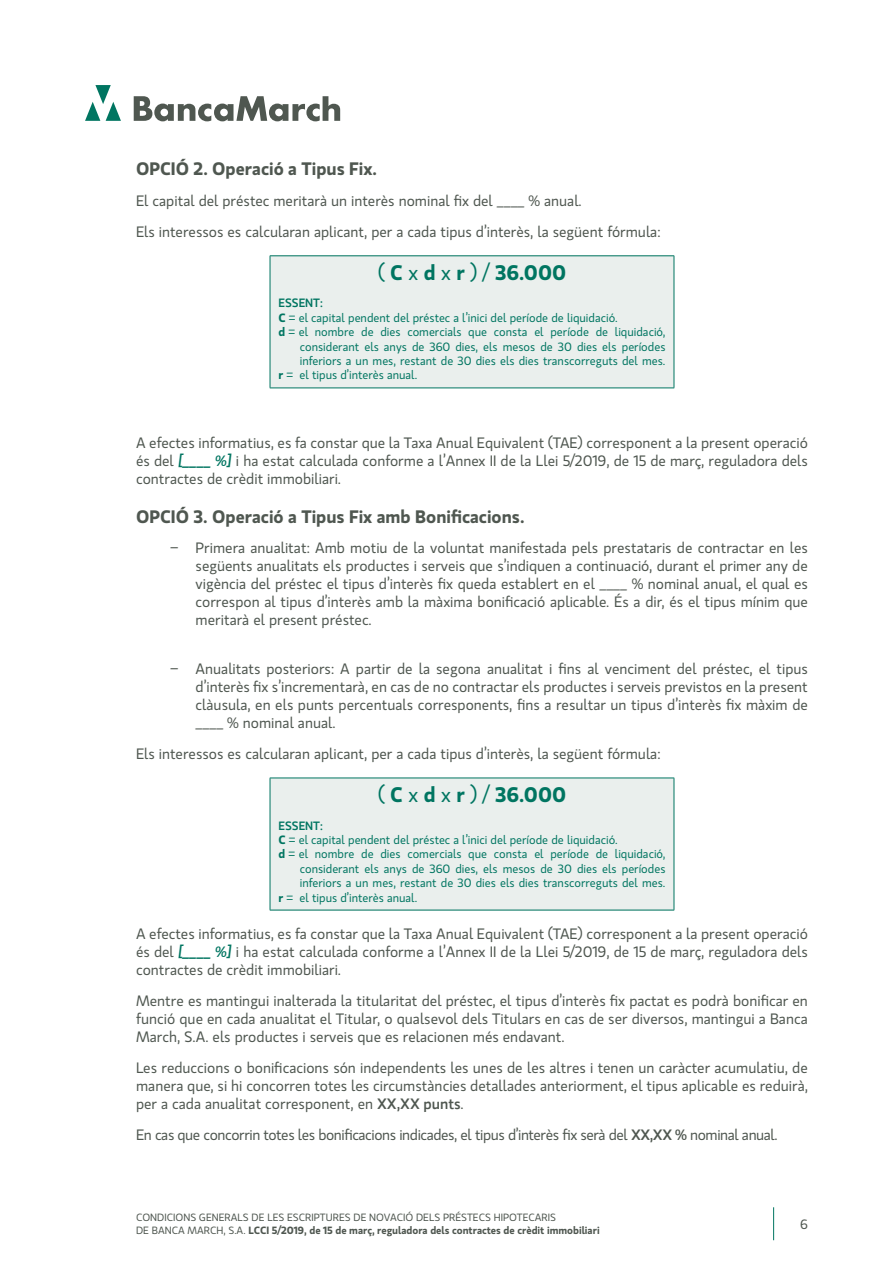
<style>
.page{position:relative;width:893px;height:1263px;background:#fff}
.page>*{position:absolute;margin:0;border:0;box-sizing:border-box;transform-origin:0 0}
.t1{font:600 21px "Gloriola";color:#007561}
.t2{font:600 18px "Gloriola";color:#4f5750}
.t3{font:15px/18px "Gloriola";color:#4f5750;text-align:justify}
.t4{font:15px "Gloriola";letter-spacing:-.025em;color:#4f5750}
.t5{font:13.5px "Gloriola";color:#4f5750}
.t6{font:12px "Gloriola";color:#007561}
.t7{font:500 12px "Gloriola";color:#007561}
.t8{font:10.5px/12.6px "Gloriola";color:#4f5750}
.s1{font-weight:400}
.s2{font-weight:600}
.s3{font-weight:500;font-style:italic;color:#007561}
.s4{font-weight:500}
</style>
<div class="page">
<svg style="left:134px;top:96px;width:206px;height:25px"></svg>
<svg style="left:85px;top:85px;width:36px;height:36px"></svg>
<hr style="left:773px;top:1207px;width:1px;height:33px;background:#007561">
<div style="left:270px;top:256px;width:404px;height:132px;background:#eaefed"></div>
<hr style="left:270px;top:255px;width:404px;height:1px;background:#007561">
<hr style="left:270px;top:256px;width:1px;height:132px;background:#007561">
<hr style="left:674px;top:256px;width:1px;height:132px;background:#007561">
<hr style="left:270px;top:388px;width:404px;height:1px;background:#007561">
<div style="left:270px;top:778px;width:404px;height:132px;background:#eaefed"></div>
<hr style="left:270px;top:778px;width:404px;height:1px;background:#007561">
<hr style="left:270px;top:778px;width:1px;height:132px;background:#007561">
<hr style="left:674px;top:778px;width:1px;height:132px;background:#007561">
<hr style="left:270px;top:910px;width:404px;height:1px;background:#007561">
<p class="t2" style="left:136px;top:158px;width:242px">OPCIÓ 2. Operació a Tipus Fix.</p>
<p class="t3" style="left:136px;top:186px;width:526px;line-height:30.8px">El capital del préstec meritarà un interès nominal fix del ____ % anual.<br>Els interessos es calcularan aplicant, per a cada tipus d’interès, la següent fórmula:</p>
<h1 class="t1" style="left:378px;top:260px;width:190px"><span class="s1">(</span> C <span class="s1">x</span> d <span class="s1">x</span> r <span class="s1">) /</span> 36.000</h1>
<p class="t7" style="left:279px;top:296px;width:46px">ESSENT:</p>
<p class="t6" style="left:279px;top:311px;width:341px"><span class="s2">C</span> = el capital pendent del préstec a l’inici del període de liquidació.</p>
<p class="t6" style="left:279px;top:325px;width:388px"><span class="s2">d</span> = el nombre de dies comercials que consta el període de liquidació,</p>
<p class="t6" style="left:300px;top:339px;width:367px">considerant els anys de 360 dies, els mesos de 30 dies els períodes</p>
<p class="t6" style="left:300px;top:354px;width:367px">inferiors a un mes, restant de 30 dies els dies transcorreguts del mes.</p>
<p class="t6" style="left:279px;top:368px;width:140px"><span class="s2">r</span> = el tipus d’interès anual.</p>
<p class="t3" style="left:136px;top:434px;width:673px">A efectes informatius, es fa constar que la Taxa Anual Equivalent (TAE) corresponent a la present operació és del <span class="s3">[____ %]</span> i ha estat calculada conforme a l’Annex II de la Llei 5/2019, de 15 de març, reguladora dels contractes de crèdit immobiliari.</p>
<p class="t2" style="left:136px;top:506px;width:390px">OPCIÓ 3. Operació a Tipus Fix amb Bonificacions.</p>
<p class="t3" style="left:196px;top:539px;width:614px;text-indent:-26px">− Primera anualitat: Amb motiu de la voluntat manifestada pels prestataris de contractar en les següents anualitats els productes i serveis que s’indiquen a continuació, durant el primer any de vigència del préstec el tipus d’interès fix queda establert en el ____ % nominal anual, el qual es correspon al tipus d’interès amb la màxima bonificació aplicable. És a dir, és el tipus mínim que meritarà el present préstec.</p>
<p class="t3" style="left:196px;top:660px;width:614px;text-indent:-26px">− Anualitats posteriors: A partir de la segona anualitat i fins al venciment del préstec, el tipus d’interès fix s’incrementarà, en cas de no contractar els productes i serveis previstos en la present clàusula, en els punts percentuals corresponents, fins a resultar un tipus d’interès fix màxim de ____ % nominal anual.</p>
<p class="t3" style="left:136px;top:745px;width:526px">Els interessos es calcularan aplicant, per a cada tipus d’interès, la següent fórmula:</p>
<h1 class="t1" style="left:378px;top:783px;width:190px"><span class="s1">(</span> C <span class="s1">x</span> d <span class="s1">x</span> r <span class="s1">) /</span> 36.000</h1>
<p class="t7" style="left:279px;top:818px;width:46px">ESSENT:</p>
<p class="t6" style="left:279px;top:833px;width:341px"><span class="s2">C</span> = el capital pendent del préstec a l’inici del període de liquidació.</p>
<p class="t6" style="left:279px;top:847px;width:388px"><span class="s2">d</span> = el nombre de dies comercials que consta el període de liquidació,</p>
<p class="t6" style="left:300px;top:861px;width:367px">considerant els anys de 360 dies, els mesos de 30 dies els períodes</p>
<p class="t6" style="left:300px;top:876px;width:367px">inferiors a un mes, restant de 30 dies els dies transcorreguts del mes.</p>
<p class="t6" style="left:279px;top:890px;width:140px"><span class="s2">r</span> = el tipus d’interès anual.</p>
<p class="t3" style="left:136px;top:925px;width:673px">A efectes informatius, es fa constar que la Taxa Anual Equivalent (TAE) corresponent a la present operació és del <span class="s3">[____ %]</span> i ha estat calculada conforme a l’Annex II de la Llei 5/2019, de 15 de març, reguladora dels contractes de crèdit immobiliari.</p>
<p class="t3" style="left:136px;top:992px;width:673px">Mentre es mantingui inalterada la titularitat del préstec, el tipus d’interès fix pactat es podrà bonificar en funció que en cada anualitat el Titular, o qualsevol dels Titulars en cas de ser diversos, mantingui a Banca March, S.A. els productes i serveis que es relacionen més endavant.</p>
<p class="t3" style="left:136px;top:1059px;width:673px">Les reduccions o bonificacions són independents les unes de les altres i tenen un caràcter acumulatiu, de manera que, si hi concorren totes les circumstàncies detallades anteriorment, el tipus aplicable es reduirà, per a cada anualitat corresponent, en <span class="s4">XX,XX punts</span>.</p>
<p class="t4" style="left:136px;top:1126px;width:643px">En cas que concorrin totes les bonificacions indicades, el tipus d’interès fix serà del <span class="s4">XX,XX %</span> nominal anual.</p>
<p class="t8" style="left:136px;top:1212px;width:465px">CONDICIONS GENERALS DE LES ESCRIPTURES DE NOVACIÓ DELS PRÉSTECS HIPOTECARIS<br>DE BANCA MARCH, S.A. <span class="s2">LCCI 5/2019, de 15 de març, reguladora dels contractes de crèdit immobiliari</span></p>
<p class="t5" style="left:800px;top:1216px;width:9px">6</p>
</div>
